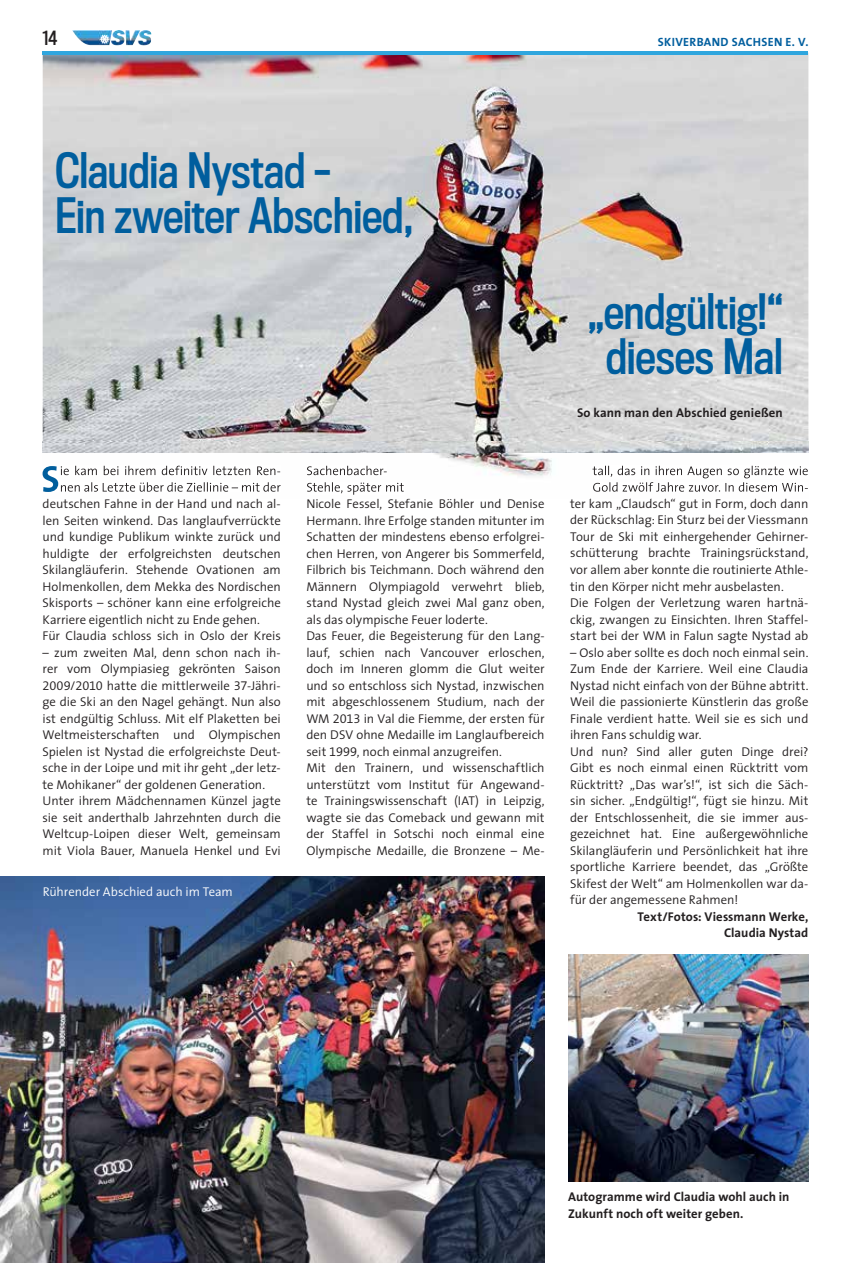
<style>
.page{position:relative;width:851px;height:1263px;background:#fff}
.page>*{position:absolute;margin:0;border:0;box-sizing:border-box;transform-origin:0 0}
.t1{font:45px/45px "Titling Gothic FB Cond Standard";letter-spacing:-.005em;color:#005e9e}
.t2{font:18px "Titling Gothic FB Cond Standard";color:#231f20}
.t3{font:300 12.75px/16.5px "BHM The Sans Tab";letter-spacing:-.005em;color:#231f20}
.t4{font:300 12.75px/16.5px "BHM The Sans Tab";letter-spacing:.005em;color:#231f20;text-align:right}
.t5{font:300 12.75px "BHM The Sans Tab";letter-spacing:-.005em;color:#fff}
.t6{font:700 12px "BHM The Sans Tab";letter-spacing:.03em;color:#005e9e}
</style>
<div class="page">
<img style="left:43px;top:54px;width:765px;height:437px">
<hr style="left:43px;top:51px;width:765px;height:3px;background:#2fa6de">
<svg style="left:111px;top:30px;width:8px;height:12px"></svg>
<img style="left:568px;top:955px;width:240px;height:227px">
<img style="left:0;top:876px;width:544px;height:387px">
<img style="left:43px;top:441px;width:765px;height:12px">
<img style="left:43px;top:466px;width:15px;height:26px">
<img style="left:61px;top:466px;width:219px;height:9px">
<img style="left:61px;top:482px;width:220px;height:10px">
<img style="left:307px;top:466px;width:79px;height:9px">
<img style="left:307px;top:482px;width:97px;height:13px">
<img style="left:592px;top:466px;width:216px;height:12px">
<img style="left:593px;top:482px;width:214px;height:10px">
<img style="left:570px;top:498px;width:238px;height:1px">
<h2 class="t2" style="left:43px;top:27px;width:16px">14</h2>
<p class="t6" style="left:657px;top:32px;width:152px">SKIVERBAND SACHSEN E. V.</p>
<h1 class="t1" style="left:55px;top:148px;width:360px">Claudia Nystad –<br>Ein zweiter Abschied,</h1>
<h1 class="t1" style="left:588px;top:289px;width:196px;text-align:center">„endgültig!“ dieses Mal</h1>
<p class="t4" style="left:577px;top:404px;width:207px">So kann man den Abschied genießen</p>
<p class="t3" style="left:43px;top:495px;width:240px">deutschen Fahne in der Hand und nach al&shy;len Seiten winkend. Das langlaufverrückte und kundige Publikum winkte zurück und huldigte der erfolgreichsten deutschen Skilangläuferin. Stehende Ovationen am Holmenkollen, dem Mekka des Nordischen Skisports – schöner kann eine erfolgreiche Karriere eigentlich nicht zu Ende gehen.<br>Für Claudia schloss sich in Oslo der Kreis</p>
<p class="t3" style="left:43px;top:644px;width:240px">– zum zweiten Mal, denn schon nach ih&shy;rer vom Olympiasieg gekrönten Saison 2009/2010 hatte die mittlerweile 37-Jähri&shy;ge die Ski an den Nagel gehängt. Nun also ist endgültig Schluss. Mit elf Plaketten bei Weltmeisterschaften und Olympischen Spielen ist Nystad die erfolgreichste Deut&shy;sche in der Loipe und mit ihr geht „der letz&shy;te Mohikaner“ der goldenen Generation.<br>Unter ihrem Mädchennamen Künzel jagte sie seit anderthalb Jahrzehnten durch die Weltcup-Loipen dieser Welt, gemeinsam mit Viola Bauer, Manuela Henkel und Evi</p>
<p class="t5" style="left:43px;top:881px;width:192px">Rührender Abschied auch im Team</p>
<p class="t3" style="left:306px;top:495px;width:240px">Nicole Fessel, Stefanie Böhler und Denise Hermann. Ihre Erfolge standen mitunter im Schatten der mindestens ebenso erfolgrei&shy;chen Herren, von Angerer bis Sommerfeld, Filbrich bis Teichmann. Doch während den Männern Olympiagold verwehrt blieb, stand Nystad gleich zwei Mal ganz oben, als das olympische Feuer loderte.<br>Das Feuer, die Begeisterung für den Lang&shy;lauf, schien nach Vancouver erloschen, doch im Inneren glomm die Glut weiter und so entschloss sich Nystad, inzwischen mit abgeschlossenem Studium, nach der WM 2013 in Val die Fiemme, der ersten für den DSV ohne Medaille im Langlaufbereich seit 1999, noch einmal anzugreifen.<br>Mit den Trainern, und wissenschaftlich unterstützt vom Institut für Angewand&shy;te Trainingswissenschaft (IAT) in Leipzig, wagte sie das Comeback und gewann mit der Staffel in Sotschi noch einmal eine Olympische Medaille, die Bronzene – Me-</p>
<p class="t3" style="left:570px;top:495px;width:240px">ter kam „Claudsch“ gut in Form, doch dann der Rückschlag: Ein Sturz bei der Viessmann Tour de Ski mit einhergehender Gehirner&shy;schütterung brachte Trainingsrückstand, vor allem aber konnte die routinierte Athle&shy;tin den Körper nicht mehr ausbelasten.<br>Die Folgen der Verletzung waren hartnä&shy;ckig, zwangen zu Einsichten. Ihren Staffel&shy;start bei der WM in Falun sagte Nystad ab</p>
<p class="t3" style="left:570px;top:643px;width:240px">– Oslo aber sollte es doch noch einmal sein.<br>Zum Ende der Karriere. Weil eine Claudia Nystad nicht einfach von der Bühne abtritt.<br>Weil die passionierte Künstlerin das große Finale verdient hatte. Weil sie es sich und ihren Fans schuldig war.<br>Und nun? Sind aller guten Dinge drei?<br>Gibt es noch einmal einen Rücktritt vom Rücktritt? „Das war’s!“, ist sich die Säch&shy;sin sicher. „Endgültig!“, fügt sie hinzu. Mit der Entschlossenheit, die sie immer aus&shy;gezeichnet hat. Eine außergewöhnliche Skilangläuferin und Persönlichkeit hat ihre sportliche Karriere beendet, das „Größte Skifest der Welt“ am Holmenkollen war da&shy;für der angemessene Rahmen!</p>
<p class="t4" style="left:637px;top:908px;width:172px">Text/Fotos: Viessmann Werke,<br>Claudia Nystad</p>
<p class="t4" style="left:568px;top:1188px;width:223px;text-align:left">Autogramme wird Claudia wohl auch in<br>Zukunft noch oft weiter geben.</p>
</div>
